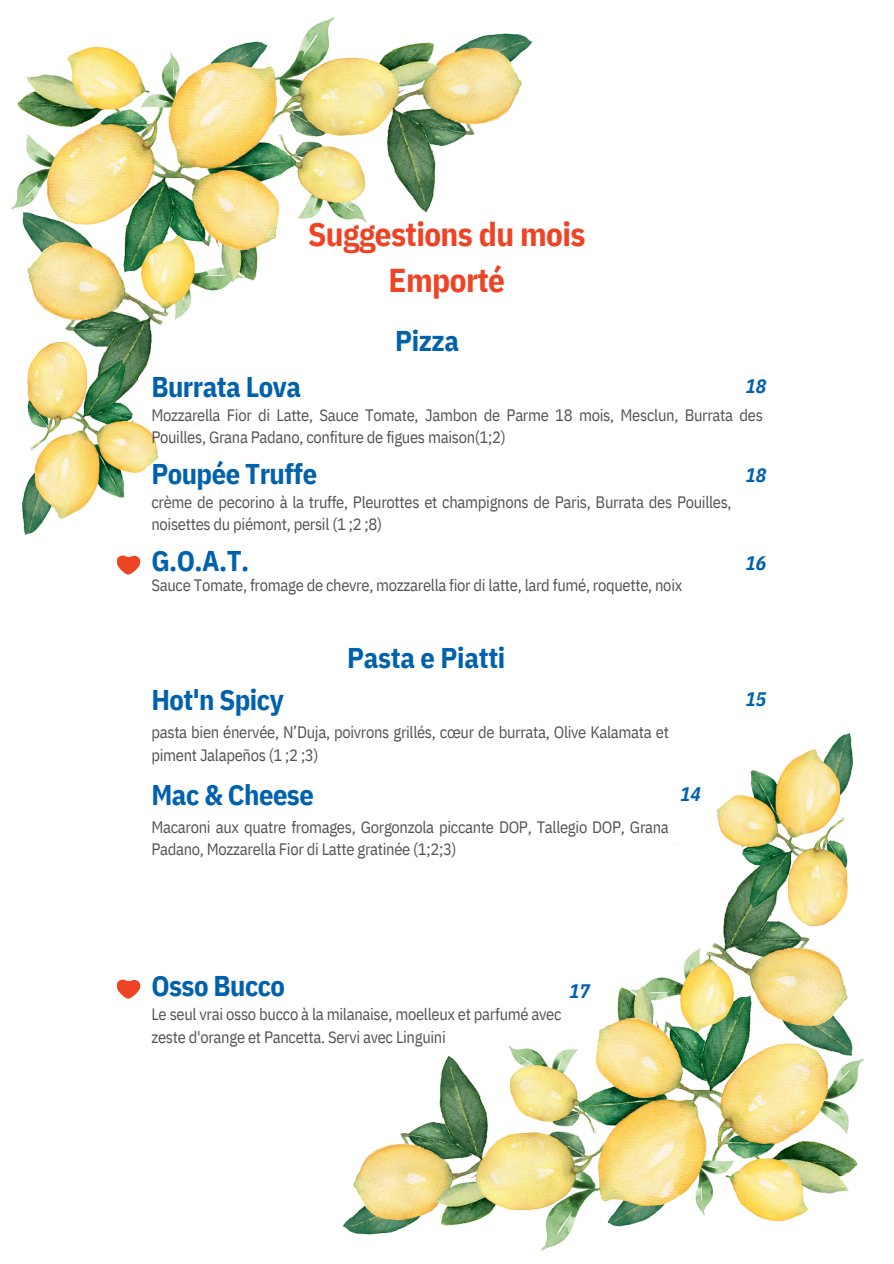
<style>
.page{position:relative;width:894px;height:1264px;background:#fff}
.page>*{position:absolute;margin:0;border:0;box-sizing:border-box;transform-origin:0 0}
.t1{font:700 33px/46.2px "IBM Plex Sans Cond";letter-spacing:-.015em;color:#ee4426;text-align:center}
.t2{font:700 28.5px "IBM Plex Sans Cond";letter-spacing:-.02em;color:#0061ad}
.t3{font:italic 700 19.5px "IBM Plex Sans Cond";letter-spacing:-.02em;color:#0061ad}
.t4{font:16.5px/22.5px "IBM Plex Sans Cond";letter-spacing:-.02em;color:#545454}
</style>
<div class="page">
<svg style="left:117px;top:555px;width:23px;height:19px"></svg>
<img style="left:343px;top:734px;width:520px;height:516px">
<img style="left:11px;top:17px;width:520px;height:517px">
<svg style="left:117px;top:979px;width:23px;height:19px"></svg>
<h1 class="t1" style="left:308px;top:210px;width:279px">Suggestions du mois<br>Emporté</h1>
<p class="t2" style="left:151px;top:368px;width:151px">Burrata Lova</p>
<h3 class="t2" style="left:395px;top:322px;width:65px">Pizza</h3>
<p class="t3" style="left:745px;top:373px;width:22px">18</p>
<p class="t4" style="left:151px;top:403px;width:612px">Mozzarella Fior di Latte, Sauce Tomate, Jambon de Parme 18 mois, Mesclun, Burrata des<br>Pouilles, Grana Padano, confiture de figues maison(1;2)</p>
<h3 class="t2" style="left:151px;top:454px;width:167px">Poupée Truffe</h3>
<p class="t4" style="left:151px;top:490px;width:581px">crème de pecorino à la truffe, Pleurottes et champignons de Paris, Burrata des Pouilles, noisettes du piémont, persil (1 ;2 ;8)</p>
<h3 class="t2" style="left:151px;top:541px;width:99px">G.O.A.T.</h3>
<p class="t4" style="left:151px;top:573px;width:532px">Sauce Tomate, fromage de chevre, mozzarella fior di latte, lard fumé, roquette, noix</p>
<p class="t3" style="left:745px;top:461px;width:22px">18</p>
<h2 class="t3" style="left:745px;top:550px;width:22px">16</h2>
<h3 class="t2" style="left:347px;top:638px;width:159px">Pasta e Piatti</h3>
<p class="t2" style="left:151px;top:680px;width:134px">Hot'n Spicy</p>
<p class="t3" style="left:745px;top:685px;width:22px">15</p>
<h3 class="t4" style="left:151px;top:720px;width:519px">pasta bien énervée, N’Duja, poivrons grillés, cœur de burrata, Olive Kalamata et piment Jalapeños (1 ;2 ;3)</h3>
<p class="t2" style="left:151px;top:775px;width:164px">Mac &amp; Cheese</p>
<h3 class="t3" style="left:680px;top:780px;width:22px">14</h3>
<p class="t4" style="left:151px;top:815px;width:519px">Macaroni aux quatre fromages, Gorgonzola piccante DOP, Tallegio DOP, Grana<br>Padano, Mozzarella Fior di Latte gratinée (1;2;3)</p>
<p class="t2" style="left:151px;top:967px;width:135px">Osso Bucco</p>
<p class="t4" style="left:151px;top:1002px;width:411px">Le seul vrai osso bucco à la milanaise, moelleux et parfumé avec zeste d'orange et Pancetta. Servi avec Linguini</p>
<p class="t3" style="left:569px;top:977px;width:22px">17</p>
</div>
